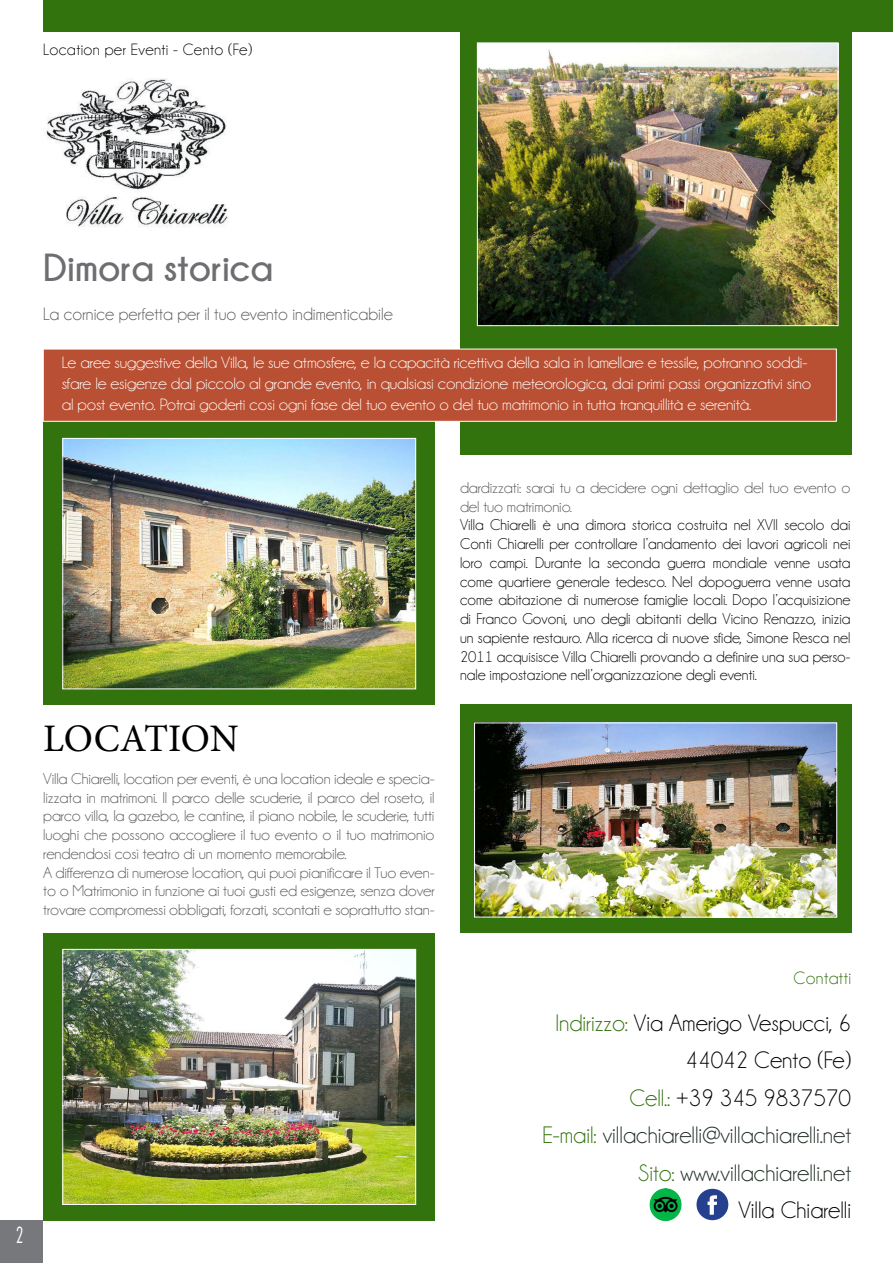
<style>
.page{position:relative;width:893px;height:1263px;background:#fff}
.page>*{position:absolute;margin:0;border:0;box-sizing:border-box;transform-origin:0 0}
.t1{font:57px "Social Circles";color:#25408f}
.t2{font:700 39px "Champagne&Limousines";color:#6d6e71}
.t3{font:39px "Minion Pro";letter-spacing:-.01em;color:#000}
.t4{font:24px/37.5px "Champagne&Limousines";color:#222f26;text-align:right}
.t5{font:24px "Champagne&Limousines";color:#000}
.t6{font:300 condensed 22.5px "Futura BT";color:#fff;scale:.85 1}
.t7{font:18px "Champagne&Limousines";color:#58595b}
.t8{font:18px "Champagne&Limousines";letter-spacing:.02em;color:#32730d}
.t9{font:16.5px/21px "Champagne&Limousines";letter-spacing:-.01em;color:#fff;scale:1.05 1}
.t10{font:16.5px "Champagne&Limousines";letter-spacing:.02em;color:#000}
.t11{font:15.75px/18.8px "Champagne&Limousines";letter-spacing:-.01em;color:#58595b;scale:1.05 1}
.t12{font:15.75px/18.8px "Champagne&Limousines";color:#000;text-align:justify}
.s1{color:#32730d}
.s2{color:#000}
</style>
<div class="page">
<div style="left:0;top:1220px;width:43px;height:43px;background:#77787b"></div>
<div style="left:43px;top:417px;width:391px;height:287px;background:#32730d"></div>
<div style="left:43px;top:0;width:850px;height:31px;background:#32730d"></div>
<div style="left:460px;top:31px;width:391px;height:424px;background:#32730d"></div>
<img style="left:479px;top:45px;width:357px;height:279px">
<div style="left:477px;top:43px;width:361px;height:283px;border:1px solid #fff"></div>
<div style="left:43px;top:349px;width:794px;height:73px;background:#b95033;border:1px solid #fff"></div>
<img style="left:64px;top:440px;width:350px;height:247px">
<div style="left:62px;top:438px;width:354px;height:251px;border:1px solid #fff"></div>
<div style="left:460px;top:704px;width:391px;height:229px;background:#32730d"></div>
<img style="left:476px;top:724px;width:359px;height:191px">
<div style="left:474px;top:722px;width:363px;height:195px;border:1px solid #fff"></div>
<div style="left:43px;top:933px;width:391px;height:287px;background:#32730d"></div>
<img style="left:64px;top:951px;width:350px;height:252px">
<div style="left:62px;top:949px;width:354px;height:256px;border:1px solid #fff"></div>
<img style="left:649px;top:1188px;width:33px;height:33px">
<img style="left:46px;top:78px;width:182px;height:149px">
<p class="t10" style="left:43px;top:41px;width:211px">Location per Eventi - Cento (Fe)</p>
<h2 class="t2" style="left:43px;top:246px;width:231px">Dimora storica</h2>
<p class="t7" style="left:43px;top:305px;width:351px">La cornice perfetta per il tuo evento indimenticabile</p>
<p class="t9" style="left:62px;top:352px;width:715px">Le aree suggestive della Villa, le sue atmosfere, e la capacità ricettiva della sala in lamellare e tessile, potranno soddi&shy;sfare le esigenze dal piccolo al grande evento, in qualsiasi condizione meteorologica, dai primi passi organizzativi sino al post evento. Potrai goderti così ogni fase del tuo evento o del tuo matrimonio in tutta tranquillità e serenità.</p>
<h2 class="t3" style="left:43px;top:712px;width:197px">LOCATION</h2>
<p class="t11" style="left:43px;top:769px;width:374px">Villa Chiarelli, location per eventi, è una location ideale e specia&shy;lizzata in matrimoni. Il parco delle scuderie, il parco del roseto, il parco villa, la gazebo, le cantine, il piano nobile, le scuderie, tutti luoghi che possono accogliere il tuo evento o il tuo matrimonio rendendosi così teatro di un momento memorabile.<br>A differenza di numerose location, qui puoi pianificare il Tuo even&shy;to o Matrimonio in funzione ai tuoi gusti ed esigenze, senza dover trovare compromessi obbligati, forzati, scontati e soprattutto stan-</p>
<h3 class="t6" style="left:16px;top:1221px;width:10px">2</h3>
<p class="t11" style="left:460px;top:478px;width:373px">dardizzati: sarai tu a decidere ogni dettaglio del tuo evento o del tuo matrimonio.</p>
<p class="t12" style="left:460px;top:516px;width:392px">Villa Chiarelli è una dimora storica costruita nel XVII secolo dai Conti Chiarelli per controllare l’andamento dei lavori agricoli nei loro campi. Durante la seconda guerra mondiale venne usata come quartiere generale tedesco. Nel dopoguerra venne usata come abitazione di numerose famiglie locali. Dopo l’acquisizione di Franco Govoni, uno degli abitanti della Vicino Renazzo, inizia un sapiente restauro. Alla ricerca di nuove sfide, Simone Resca nel 2011 acquisisce Villa Chiarelli provando a definire una sua perso&shy;nale impostazione nell’organizzazione degli eventi.</p>
<p class="t8" style="left:794px;top:969px;width:59px">Contatti</p>
<h3 class="t4" style="left:542px;top:1004px;width:310px"><span class="s1">Indirizzo:</span> <span class="s2">Via Amerigo Vespucci, 6<br>44042 Cento (Fe)<br></span><span class="s1">Cell.:</span> <span class="s2">+39 345 9837570<br></span><span class="s1">E-mail:</span> villachiarelli@villachiarelli.net<br><span class="s1">Sito:</span> www.villachiarelli.net</h3>
<h1 class="t1" style="left:692px;top:1171px;width:42px">f</h1>
<h3 class="t5" style="left:738px;top:1198px;width:114px">Villa Chiarelli</h3>
</div>
